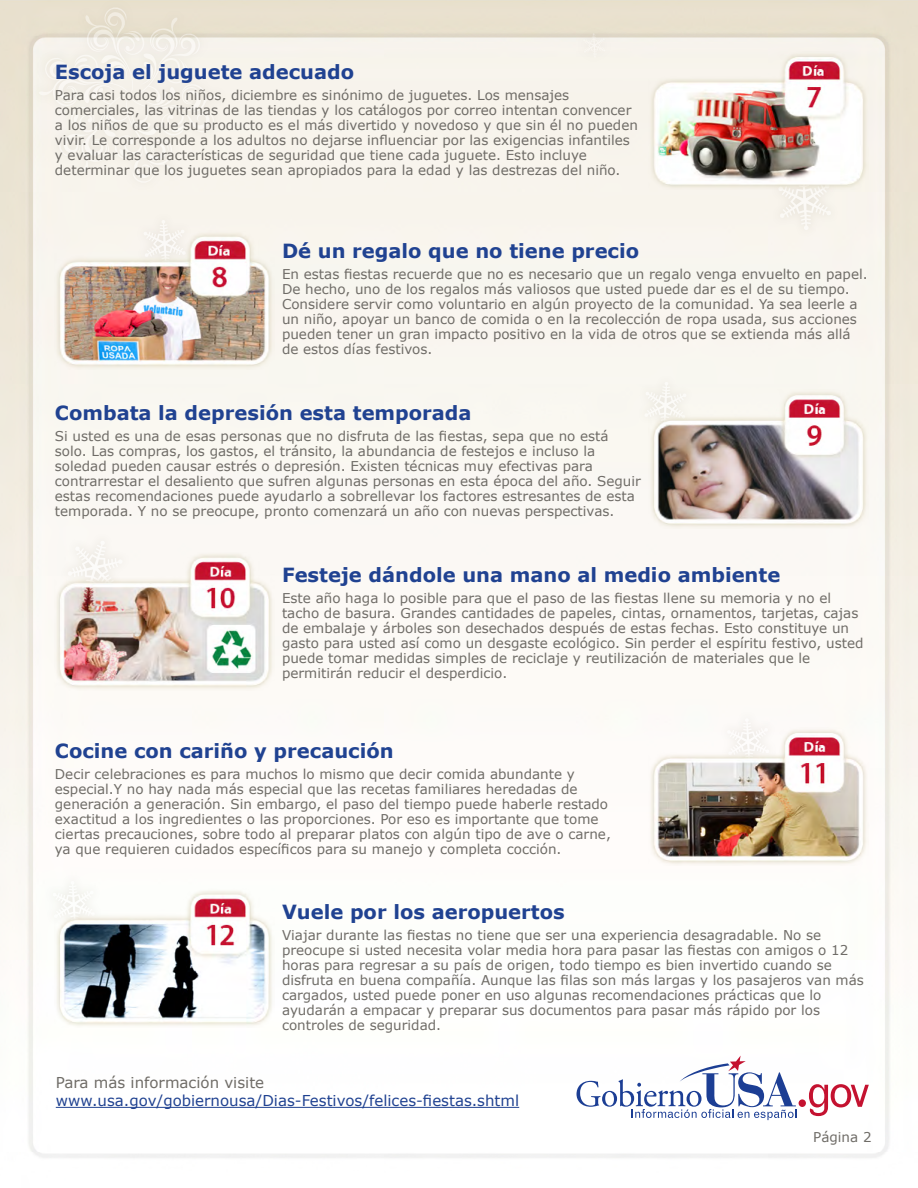
<style>
.page{position:relative;width:918px;height:1188px;background:#fff}
.page>*{position:absolute;margin:0;border:0;box-sizing:border-box;transform-origin:0 0}
.t1{font:700 19.5px "Verdana";color:#204291}
.t2{font:15px "Verdana";color:#204291}
.t3{font:15px "Verdana";color:#6f6c67}
.t4{font:13.5px/15px "Verdana";color:#6f6c67}
</style>
<div class="page">
<img style="left:0;top:0;width:918px;height:1158px">
<div style="left:769px;top:163px;width:71px;height:76px;background:#f8f4ec"></div>
<svg style="left:787px;top:189px;width:34px;height:29px"></svg>
<div style="left:135px;top:211px;width:60px;height:65px;background:#f8f4ec"></div>
<div style="left:574px;top:24px;width:40px;height:42px;background:#c2bcae;opacity:.75"></div>
<svg style="left:583px;top:33px;width:22px;height:25px"></svg>
<div style="left:632px;top:370px;width:67px;height:70px;background:#f9f7f0"></div>
<div style="left:50px;top:521px;width:90px;height:94px;background:#fbf8f4"></div>
<div style="left:44px;top:872px;width:60px;height:65px;background:#fdfdfa"></div>
<div style="left:718px;top:709px;width:60px;height:65px;background:#fcfaf7"></div>
<div style="left:30px;top:0;width:199px;height:193px;background:#c2bcae;opacity:.75"></div>
<svg style="left:38px;top:6px;width:183px;height:178px;background:#f2eee5"></svg>
<hr style="left:56px;top:1107px;width:463px;height:1px;background:#204291">
<img style="left:649px;top:51px;width:220px;height:138px">
<img style="left:54px;top:230px;width:221px;height:139px">
<img style="left:649px;top:390px;width:220px;height:138px">
<img style="left:54px;top:552px;width:221px;height:139px">
<img style="left:649px;top:728px;width:220px;height:138px">
<img style="left:54px;top:889px;width:221px;height:138px">
<svg style="left:809px;top:1084px;width:60px;height:32px"></svg>
<div style="left:799px;top:1099px;width:7px;height:8px;background:#c41230;border-radius:50%"></div>
<svg style="left:577px;top:1056px;width:219px;height:64px"></svg>
<p class="t1" style="left:55px;top:60px;width:301px">Escoja el juguete adecuado</p>
<p class="t4" style="left:55px;top:88px;width:516px">Para casi todos los niños, diciembre es sinónimo de juguetes. Los mensajes</p>
<p class="t4" style="left:55px;top:103px;width:585px">comerciales, las vitrinas de las tiendas y los catálogos por correo intentan convencer a los niños de que su producto es el más divertido y novedoso y que sin él no pueden vivir. Le corresponde a los adultos no dejarse influenciar por las exigencias infantiles y evaluar las características de seguridad que tiene cada juguete. Esto incluye</p>
<p class="t4" style="left:55px;top:163px;width:567px">determinar que los juguetes sean apropiados para la edad y las destrezas del niño.</p>
<p class="t1" style="left:282px;top:238px;width:359px">Dé un regalo que no tiene precio</p>
<p class="t4" style="left:282px;top:267px;width:587px">En estas fiestas recuerde que no es necesario que un regalo venga envuelto en papel.<br>De hecho, uno de los regalos más valiosos que usted puede dar es el de su tiempo.<br>Considere servir como voluntario en algún proyecto de la comunidad. Ya sea leerle a un niño, apoyar un banco de comida o en la recolección de ropa usada, sus acciones pueden tener un gran impacto positivo en la vida de otros que se extienda más allá de estos días festivos.</p>
<p class="t1" style="left:55px;top:400px;width:418px">Combata la depresión esta temporada</p>
<p class="t4" style="left:55px;top:429px;width:555px">Si usted es una de esas personas que no disfruta de las fiestas, sepa que no está solo. Las compras, los gastos, el tránsito, la abundancia de festejos e incluso la</p>
<p class="t4" style="left:55px;top:459px;width:539px">soledad pueden causar estrés o depresión. Existen técnicas muy efectivas para</p>
<p class="t4" style="left:55px;top:474px;width:587px">contrarrestar el desaliento que sufren algunas personas en esta época del año. Seguir estas recomendaciones puede ayudarlo a sobrellevar los factores estresantes de esta temporada. Y no se preocupe, pronto comenzará un año con nuevas perspectivas.</p>
<p class="t1" style="left:282px;top:562px;width:500px">Festeje dándole una mano al medio ambiente</p>
<p class="t4" style="left:282px;top:590px;width:583px">Este año haga lo posible para que el paso de las fiestas llene su memoria y no el tacho de basura. Grandes cantidades de papeles, cintas, ornamentos, tarjetas, cajas de embalaje y árboles son desechados después de estas fechas. Esto constituye un gasto para usted así como un desgaste ecológico. Sin perder el espíritu festivo, usted puede tomar medidas simples de reciclaje y reutilización de materiales que le</p>
<p class="t4" style="left:282px;top:665px;width:227px">permitirán reducir el desperdicio.</p>
<p class="t1" style="left:55px;top:738px;width:340px">Cocine con cariño y precaución</p>
<p class="t4" style="left:55px;top:766px;width:524px">Decir celebraciones es para muchos lo mismo que decir comida abundante y especial.Y no hay nada más especial que las recetas familiares heredadas de</p>
<p class="t4" style="left:55px;top:796px;width:555px">generación a generación. Sin embargo, el paso del tiempo puede haberle restado</p>
<p class="t4" style="left:55px;top:811px;width:545px">exactitud a los ingredientes o las proporciones. Por eso es importante que tome</p>
<p class="t4" style="left:55px;top:826px;width:558px">ciertas precauciones, sobre todo al preparar platos con algún tipo de ave o carne,</p>
<p class="t4" style="left:55px;top:841px;width:508px">ya que requieren cuidados específicos para su manejo y completa cocción.</p>
<p class="t1" style="left:282px;top:899px;width:284px">Vuele por los aeropuertos</p>
<p class="t4" style="left:282px;top:927px;width:541px">Viajar durante las fiestas no tiene que ser una experiencia desagradable. No se</p>
<p class="t4" style="left:282px;top:942px;width:568px">preocupe si usted necesita volar media hora para pasar las fiestas con amigos o 12 horas para regresar a su país de origen, todo tiempo es bien invertido cuando se</p>
<p class="t4" style="left:282px;top:972px;width:583px">disfruta en buena compañía. Aunque las filas son más largas y los pasajeros van más</p>
<p class="t4" style="left:282px;top:987px;width:541px">cargados, usted puede poner en uso algunas recomendaciones prácticas que lo ayudarán a empacar y preparar sus documentos para pasar más rápido por los</p>
<p class="t4" style="left:282px;top:1017px;width:161px">controles de seguridad.</p>
<p class="t3" style="left:56px;top:1072px;width:210px">Para más información visite</p>
<p class="t2" style="left:56px;top:1090px;width:465px">www.usa.gov/gobiernousa/Dias-Festivos/felices-fiestas.shtml</p>
<p class="t4" style="left:813px;top:1129px;width:60px">Página 2</p>
</div>
